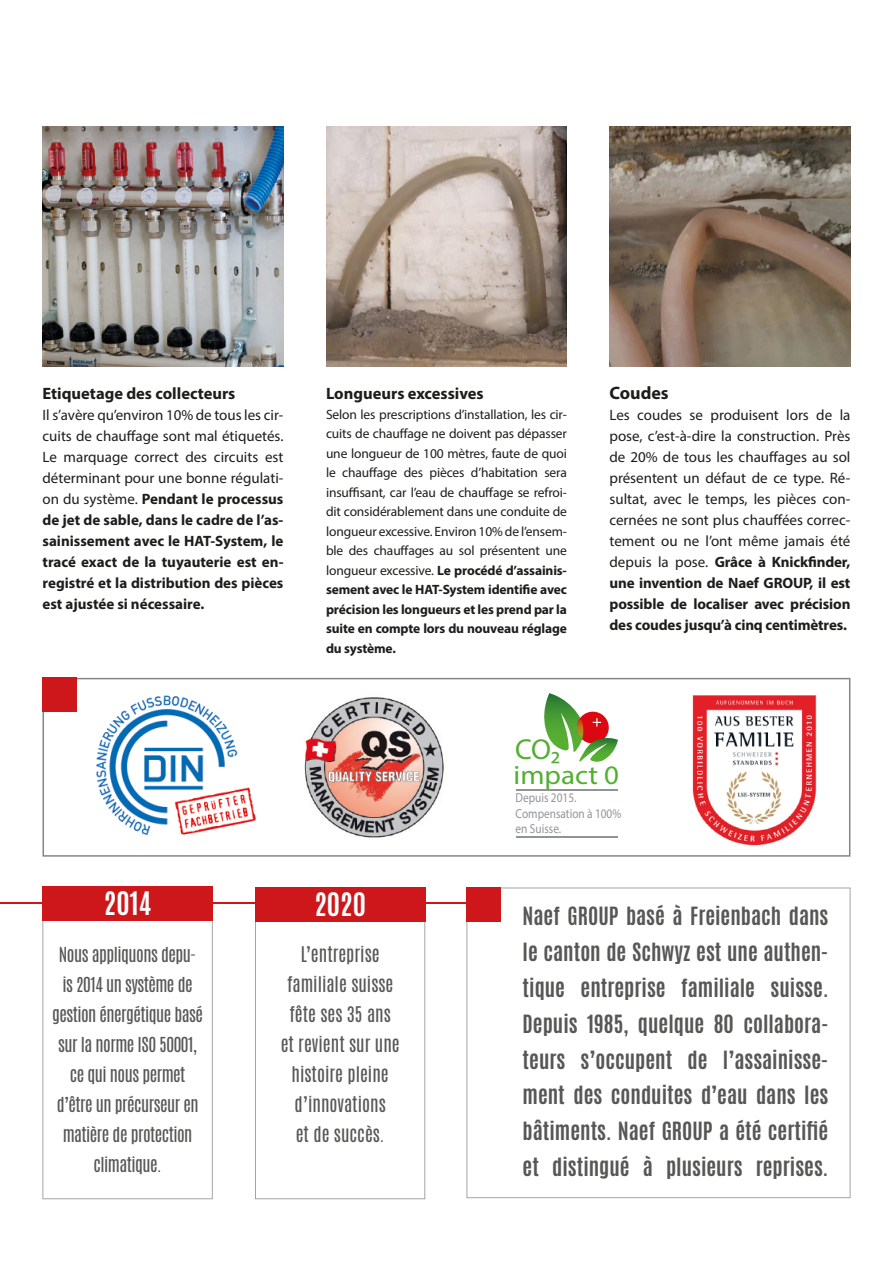
<style>
.page{position:relative;width:893px;height:1263px;background:#fff}
.page>*{position:absolute;margin:0;border:0;box-sizing:border-box;transform-origin:0 0}
.t1{font:28.95px "Myriad Pro";color:#53af32}
.t2{font:700 27px "Antonio";color:#fff}
.t3{font:26.7px "Myriad Pro";color:#53af32;scale:1.08 1}
.t4{font:700 21px/35.8px "Antonio";color:#575756;text-align:justify}
.t5{font:18px/30px "Antonio";color:#575756;text-align:center}
.t6{font:700 18px "Myriad Pro";color:#1d1d1b}
.t7{font:17.25px/30px "Antonio";letter-spacing:-.03em;color:#575756;text-align:center}
.t8{font:700 16.5px "Myriad Pro";color:#1d1d1b}
.t9{font:15px/21px "Myriad Pro";color:#1d1d1b;text-align:justify}
.t10{font:700 15px/21px "Myriad Pro";color:#1d1d1b;text-align:justify}
.t11{font:13.5px/19.5px "Myriad Pro";letter-spacing:-.01em;color:#1d1d1b;text-align:justify}
.t12{font:13.05px/15.8px "Myriad Pro";color:#919496;scale:.86 1}
.s1{font-weight:400}
.s2{font-weight:700}
</style>
<div class="page">
<svg style="left:467px;top:888px;width:383px;height:310px"></svg>
<svg style="left:43px;top:678px;width:807px;height:179px"></svg>
<img style="left:298px;top:693px;width:152px;height:145px">
<img style="left:86px;top:695px;width:178px;height:141px">
<hr style="left:516px;top:790px;width:102px;height:1px;background:#919496">
<hr style="left:516px;top:836px;width:102px;height:2px;background:#919496">
<svg style="left:538px;top:693px;width:80px;height:69px"></svg>
<img style="left:692px;top:684px;width:126px;height:170px">
<img style="left:326px;top:126px;width:241px;height:241px">
<img style="left:609px;top:126px;width:241px;height:241px">
<img style="left:43px;top:126px;width:240px;height:241px">
<hr style="left:0;top:902px;width:484px;height:1px;background:#cd171a">
<svg style="left:43px;top:921px;width:170px;height:278px"></svg>
<svg style="left:255px;top:921px;width:170px;height:278px"></svg>
<div style="left:43px;top:887px;width:170px;height:34px;background:#cd171a"></div>
<div style="left:255px;top:887px;width:170px;height:34px;background:#cd171a"></div>
<div style="left:467px;top:887px;width:34px;height:34px;background:#cd171a"></div>
<div style="left:43px;top:678px;width:34px;height:34px;background:#cd171a"></div>
<p class="t8" style="left:43px;top:383px;width:194px">Etiquetage des collecteurs</p>
<p class="t10" style="left:43px;top:404px;width:242px"><span class="s1">Il s’avère qu’environ 10% de tous les cir&shy;cuits de chauffage sont mal étiquetés.<br>Le marquage correct des circuits est déterminant pour une bonne régulati&shy;on du système.</span> Pendant le processus de jet de sable, dans le cadre de l’as&shy;sainissement avec le HAT-System, le tracé exact de la tuyauterie est en&shy;registré et la distribution des pièces est ajustée si nécessaire.</p>
<p class="t8" style="left:326px;top:383px;width:159px">Longueurs excessives</p>
<p class="t11" style="left:326px;top:404px;width:242px">Selon les prescriptions d’installation, les cir&shy;cuits de chauffage ne doivent pas dépasser une longueur de 100 mètres, faute de quoi le chauffage des pièces d’habitation sera insuffisant, car l’eau de chauffage se refroi&shy;dit considérablement dans une conduite de longueur excessive. Environ 10% de l’ensem&shy;ble des chauffages au sol présentent une longueur excessive. <span class="s2">Le procédé d’assainis&shy;sement avec le HAT-System identifie avec précision les longueurs et les prend par la suite en compte lors du nouveau réglage du système.</span></p>
<h3 class="t6" style="left:609px;top:381px;width:61px">Coudes</h3>
<p class="t9" style="left:609px;top:404px;width:242px">Les coudes se produisent lors de la pose, c’est-à-dire la construction. Près de 20% de tous les chauffages au sol présentent un défaut de ce type. Ré&shy;sultat, avec le temps, les pièces con&shy;cernées ne sont plus chauffées correc&shy;tement ou ne l’ont même jamais été depuis la pose. <span class="s2">Grâce à Knickfinder, une invention de Naef GROUP, il est possible de localiser avec précision des coudes jusqu’à cinq centimètres.</span></p>
<h1 class="t1" style="left:515px;top:731px;width:47px">CO2</h1>
<h3 class="t3" style="left:514px;top:759px;width:99px">impact 0</h3>
<p class="t12" style="left:516px;top:789px;width:124px">Depuis 2015.<br>Compensation à 100% en Suisse.</p>
<h2 class="t2" style="left:104px;top:883px;width:49px">2014</h2>
<h2 class="t2" style="left:314px;top:884px;width:53px">2020</h2>
<p class="t7" style="left:52px;top:939px;width:152px">Nous appliquons depu&shy;is 2014 un système de gestion énergétique basé sur la norme ISO 50001, ce qui nous permet d’être un précurseur en matière de protection climatique.</p>
<h3 class="t5" style="left:281px;top:940px;width:121px">L’entreprise familiale suisse fête ses 35 ans et revient sur une histoire pleine d’innovations<br>et de succès.</h3>
<p class="t4" style="left:523px;top:898px;width:307px">Naef GROUP basé à Freienbach dans le canton de Schwyz est une authen&shy;tique entreprise familiale suisse.<br>Depuis 1985, quelque 80 collabora&shy;teurs s’occupent de l’assainisse&shy;ment des conduites d’eau dans les bâtiments. Naef GROUP a été certifié et distingué à plusieurs reprises.</p>
</div>
